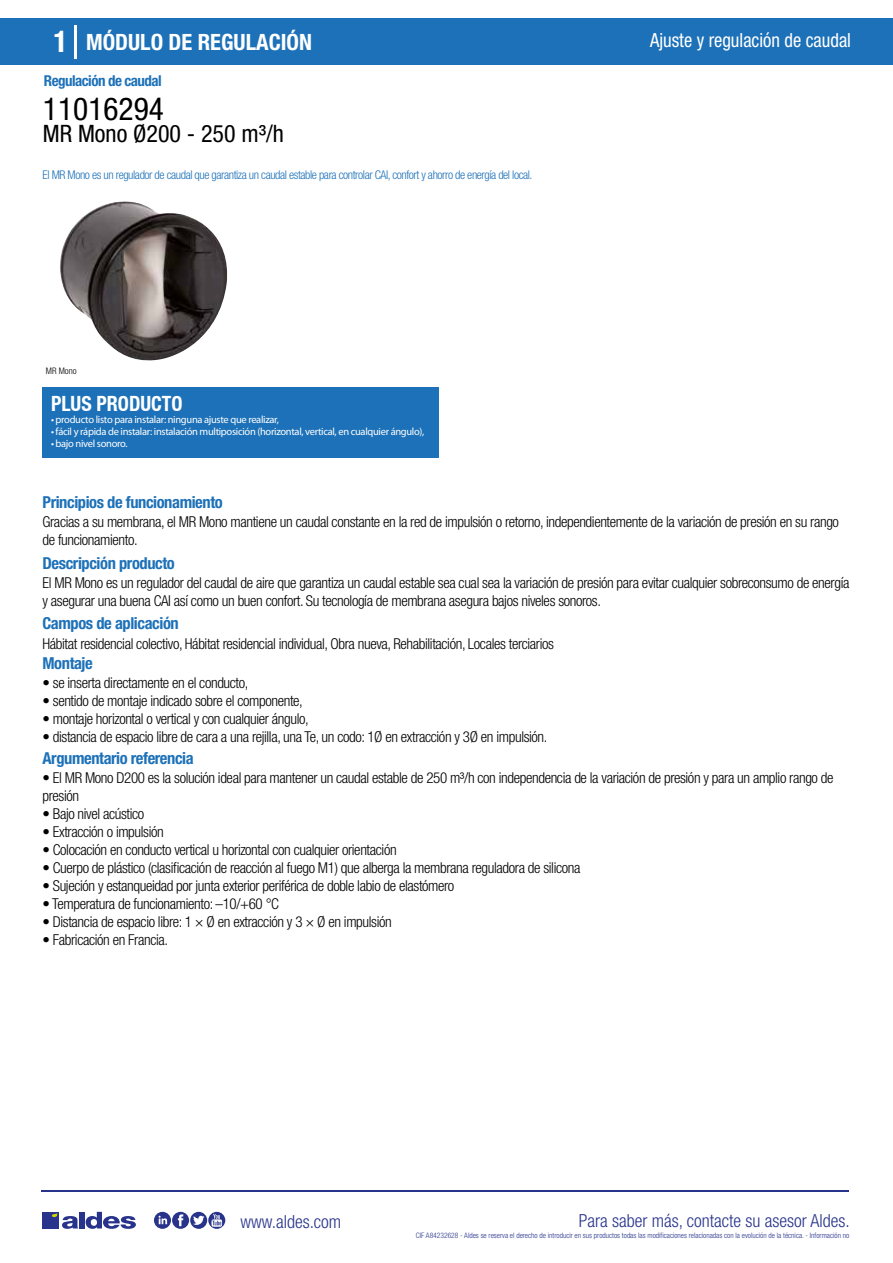
<style>
.page{position:relative;width:893px;height:1263px;background:#fff}
.page>*{position:absolute;margin:0;border:0;box-sizing:border-box;transform-origin:0 0}
.t1{font:condensed 31.5px "Helvetica Neue LT Std";color:#000}
.t2{font:condensed 24px "Helvetica Neue LT Std";color:#000}
.t3{font:700 condensed 22.5px "Helvetica Neue LT Std";color:#fff}
.t4{font:700 condensed 21px "Helvetica Neue";color:#fff;scale:.95 1}
.t5{font:condensed 19.5px "Helvetica Neue LT Std";color:#fff;scale:.95 1}
.t6{font:300 condensed 18px "Helvetica Neue";color:#28348b}
.t7{font:700 condensed 16.5px "Helvetica Neue LT Std";letter-spacing:-.025em;color:#1d71b8}
.t8{font:300 condensed 15px/18px "Helvetica Neue LT Std";letter-spacing:-.025em;color:#000}
.t9{font:700 condensed 15px "Helvetica Neue LT Std";letter-spacing:-.035em;color:#1d71b8}
.t10{font:300 condensed 12px "Helvetica Neue LT Std";letter-spacing:-.035em;color:#1d71b8}
.t11{font:10.5px "Myriad Pro";letter-spacing:-.03em;color:#fff}
.t12{font:300 condensed 9px "Helvetica Neue";color:#000}
.t13{font:300 condensed 7.5px "Helvetica Neue";color:#28348b}
.s1{font-size:30px}
</style>
<div class="page">
<div style="left:0;top:18px;width:893px;height:46px;background:#1d71b8"></div>
<div style="left:43px;top:387px;width:396px;height:70px;background:#1d71b8"></div>
<hr style="left:74px;top:25px;width:2px;height:33px;background:#fff">
<img style="left:60px;top:201px;width:168px;height:160px">
<hr style="left:41px;top:1190px;width:808px;height:1px;background:#28348b">
<svg style="left:154px;top:1212px;width:71px;height:17px"></svg>
<div style="left:42px;top:1212px;width:17px;height:16px;background:#28348b"></div>
<div style="left:79px;top:1212px;width:5px;height:16px;background:#28348b"></div>
<svg style="left:86px;top:1212px;width:50px;height:17px"></svg>
<svg style="left:52px;top:1213px;width:26px;height:16px"></svg>
<h3 class="t3" style="left:54px;top:28px;width:260px"><span class="s1">1</span> MÓDULO DE REGULACIÓN</h3>
<h3 class="t5" style="left:650px;top:29px;width:213px">Ajuste y regulación de caudal</h3>
<p class="t9" style="left:44px;top:71px;width:119px">Regulación de caudal</p>
<h1 class="t1" style="left:43px;top:91px;width:122px">11016294</h1>
<h2 class="t2" style="left:43px;top:120px;width:242px">MR Mono Ø200 - 250 m³/h</h2>
<p class="t10" style="left:43px;top:167px;width:491px">El MR Mono es un regulador de caudal que garantiza un caudal estable para controlar CAI, confort y ahorro de energía del local.</p>
<p class="t12" style="left:46px;top:365px;width:32px">MR Mono</p>
<h3 class="t4" style="left:51px;top:391px;width:140px">PLUS PRODUCTO</h3>
<p class="t11" style="left:51px;top:413px;width:229px">• producto listo para instalar: ninguna ajuste que realizar,</p>
<p class="t11" style="left:51px;top:425px;width:375px">• fácil y rápida de instalar: instalación multiposición (horizontal, vertical, en cualquier ángulo),</p>
<p class="t11" style="left:51px;top:437px;width:78px">• bajo nivel sonoro.</p>
<p class="t7" style="left:43px;top:492px;width:182px">Principios de funcionamiento</p>
<p class="t8" style="left:43px;top:513px;width:798px">Gracias a su membrana, el MR Mono mantiene un caudal constante en la red de impulsión o retorno, independientemente de la variación de presión en su rango de funcionamiento.</p>
<p class="t8" style="left:43px;top:573px;width:808px">El MR Mono es un regulador del caudal de aire que garantiza un caudal estable sea cual sea la variación de presión para evitar cualquier sobreconsumo de energía y asegurar una buena CAI así como un buen confort. Su tecnología de membrana asegura bajos niveles sonoros.</p>
<p class="t8" style="left:43px;top:634px;width:513px">Hábitat residencial colectivo, Hábitat residencial individual, Obra nueva, Rehabilitación, Locales terciarios</p>
<p class="t8" style="left:43px;top:674px;width:207px">• se inserta directamente en el conducto,</p>
<p class="t8" style="left:43px;top:692px;width:262px">• sentido de montaje indicado sobre el componente,</p>
<p class="t8" style="left:43px;top:710px;width:268px">• montaje horizontal o vertical y con cualquier ángulo,</p>
<p class="t8" style="left:43px;top:728px;width:506px">• distancia de espacio libre de cara a una rejilla, una Te, un codo: 1Ø en extracción y 3Ø en impulsión.</p>
<p class="t7" style="left:43px;top:553px;width:134px">Descripción producto</p>
<p class="t7" style="left:43px;top:613px;width:138px">Campos de aplicación</p>
<p class="t7" style="left:43px;top:653px;width:52px">Montaje</p>
<p class="t7" style="left:43px;top:748px;width:153px">Argumentario referencia</p>
<p class="t8" style="left:43px;top:768px;width:792px">• El MR Mono D200 es la solución ideal para mantener un caudal estable de 250 m³/h con independencia de la variación de presión y para un amplio rango de presión</p>
<p class="t8" style="left:43px;top:804px;width:103px">• Bajo nivel acústico</p>
<p class="t8" style="left:43px;top:822px;width:123px">• Extracción o impulsión</p>
<p class="t8" style="left:43px;top:840px;width:356px">• Colocación en conducto vertical u horizontal con cualquier orientación</p>
<p class="t8" style="left:43px;top:858px;width:539px">• Cuerpo de plástico (clasificación de reacción al fuego M1) que alberga la membrana reguladora de silicona</p>
<p class="t8" style="left:43px;top:876px;width:413px">• Sujeción y estanqueidad por junta exterior periférica de doble labio de elastómero</p>
<p class="t8" style="left:43px;top:894px;width:238px">• Temperatura de funcionamiento: –10/+60 °C</p>
<p class="t8" style="left:43px;top:912px;width:351px">• Distancia de espacio libre: 1 × Ø en extracción y 3 × Ø en impulsión</p>
<p class="t8" style="left:43px;top:930px;width:127px">• Fabricación en Francia.</p>
<p class="t6" style="left:240px;top:1211px;width:102px">www.aldes.com</p>
<p class="t6" style="left:579px;top:1211px;width:272px">Para saber más, contacte su asesor Aldes.</p>
<p class="t13" style="left:416px;top:1230px;width:435px">CIF A84232628 - Aldes se reserva el derecho de introducir en sus productos todas las modificaciones relacionadas con la evolución de la técnica. - Información no</p>
</div>
